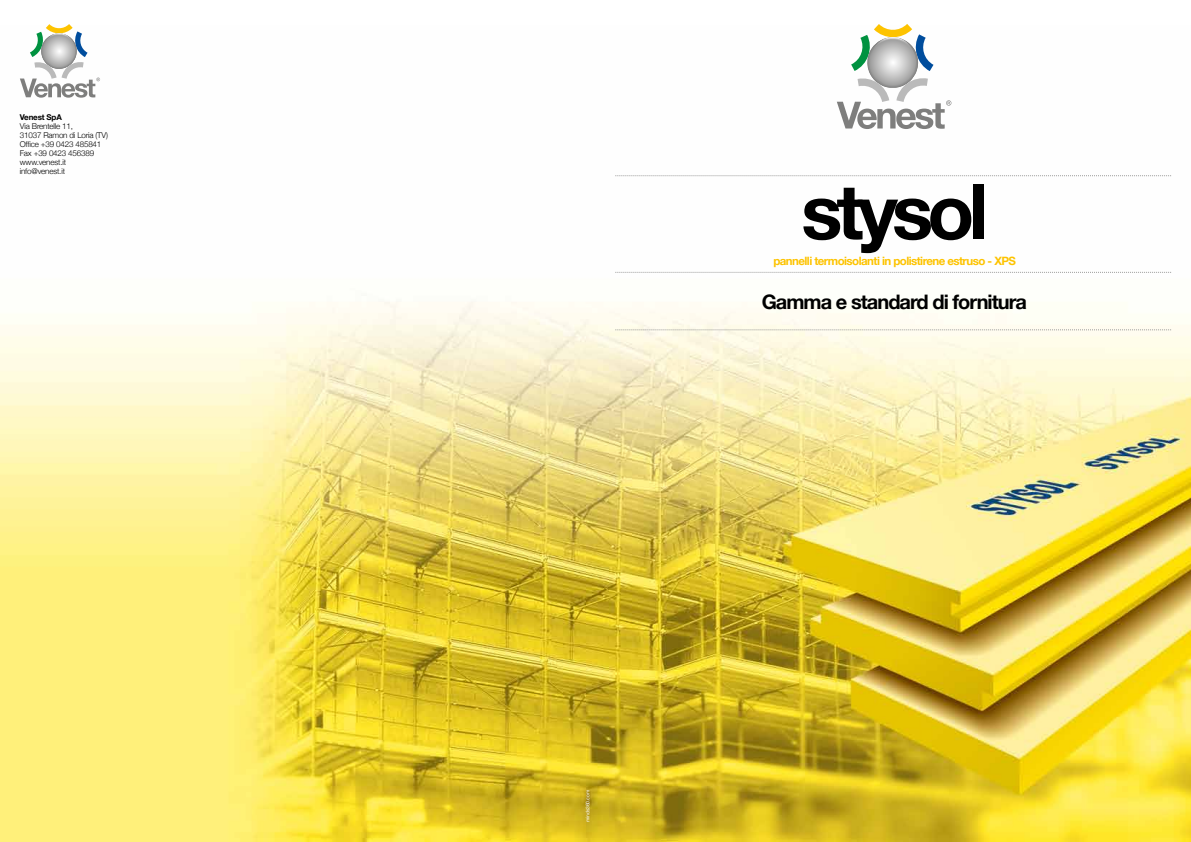
<style>
.page{position:relative;width:1191px;height:842px;background:#fff}
.page>*{position:absolute;margin:0;border:0;box-sizing:border-box;transform-origin:0 0}
.t1{font:700 76.7px "Helvetica Neue";letter-spacing:-.075em;color:#000}
.t2{font:700 20px "Helvetica Neue";letter-spacing:-.05em;color:#000}
.t3{font:700 11.5px "Helvetica Neue";letter-spacing:-.05em;color:#fdc300}
.t4{font:300 8px/9px "Helvetica Neue";letter-spacing:-.02em;color:#000}
.t5{font:700 8px "Helvetica Neue";letter-spacing:-.02em;color:#000}
.t6{font:5px "Helvetica Neue";letter-spacing:-.02em;color:#fff}
</style>
<div class="page">
<img style="left:0;top:102px;width:1191px;height:740px">
<svg style="left:615px;top:272px;width:556px;height:1px"></svg>
<svg style="left:615px;top:175px;width:556px;height:1px"></svg>
<svg style="left:615px;top:329px;width:556px;height:1px"></svg>
<svg style="left:836px;top:24px;width:115px;height:105px"></svg>
<svg style="left:20px;top:24px;width:80px;height:74px"></svg>
<p class="t5" style="left:20px;top:112px;width:43px">Venest SpA</p>
<p class="t4" style="left:20px;top:121px;width:90px">Via Brentelle 11,<br>31037 Ramon di Loria (TV)<br>Office +39 0423 485841<br>Fax +39 0423 456389 www.venest.it info@venest.it</p>
<h1 class="t1" style="left:801px;top:164px;width:188px">stysol</h1>
<h3 class="t3" style="left:773px;top:254px;width:244px">pannelli termoisolanti in polistirene estruso - XPS</h3>
<h2 class="t2" style="left:761px;top:289px;width:267px">Gamma e standard di fornitura</h2>
<p class="t6" style="left:584px;top:822px;width:34px;rotate:-90deg">minds360.com</p>
</div>
